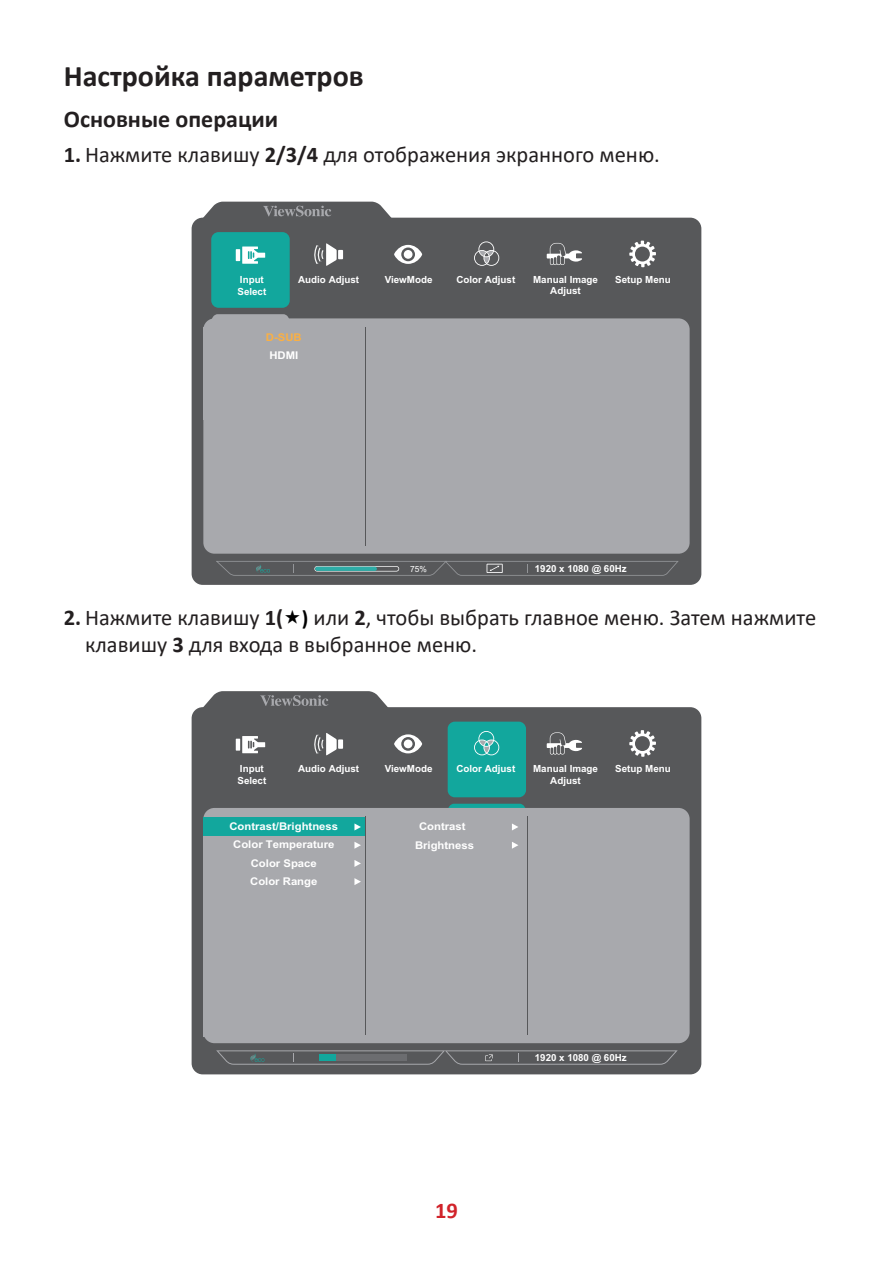
<style>
.page{position:relative;width:893px;height:1263px;background:#fff}
.page>*{position:absolute;margin:0;border:0;box-sizing:border-box;transform-origin:0 0}
.t1{font:700 30px "Calibri";color:#231f20}
.t2{font:700 24px "Calibri";color:#231f20}
.t3{font:22.5px/27px "Calibri";color:#231f20}
.t4{font:700 22.5px "Calibri";color:#d1232a}
.t5{font:700 10.65px/18.3px "Arial";color:#fff;text-align:center;scale:1.06 1}
.t6{font:700 10.65px "Arial";color:#fbb043;scale:1.06 1}
.t7{font:700 9.75px/11.7px "Arial";color:#fff}
.t8{font:8.4px "Arial";color:#fff}
.s1{font-weight:700}
.s2{font-weight:700;font-size:21px;color:#000}
</style>
<div class="page">
<div style="left:192px;top:218px;width:509px;height:367px;background:#57585a;border-radius:11px"></div>
<svg style="left:212px;top:314px;width:77px;height:4px"></svg>
<div style="left:203px;top:318px;width:487px;height:236px;background:#a8a9ad;border-radius:11px"></div>
<div style="left:211px;top:232px;width:79px;height:76px;background:#12a79d;border-radius:7px"></div>
<hr style="left:365px;top:327px;width:1px;height:219px;background:#57585a">
<svg style="left:216px;top:561px;width:463px;height:15px"></svg>
<svg style="left:198px;top:202px;width:198px;height:17px"></svg>
<svg style="left:629px;top:241px;width:27px;height:26px"></svg>
<svg style="left:394px;top:245px;width:28px;height:19px"></svg>
<div style="left:404px;top:250px;width:8px;height:9px;background:#fff;border-radius:50%"></div>
<svg style="left:547px;top:243px;width:35px;height:22px"></svg>
<hr style="left:236px;top:249px;width:4px;height:12px;background:#fff">
<svg style="left:242px;top:246px;width:23px;height:18px"></svg>
<div style="left:338px;top:250px;width:5px;height:9px;background:#fff"></div>
<svg style="left:314px;top:243px;width:23px;height:23px"></svg>
<svg style="left:474px;top:241px;width:25px;height:25px"></svg>
<div style="left:192px;top:707px;width:509px;height:367px;background:#57585a;border-radius:11px"></div>
<svg style="left:448px;top:804px;width:77px;height:4px"></svg>
<div style="left:203px;top:808px;width:487px;height:235px;background:#a8a9ad;border-radius:11px"></div>
<div style="left:448px;top:722px;width:78px;height:75px;background:#12a79d;border-radius:7px"></div>
<svg style="left:354px;top:878px;width:7px;height:7px"></svg>
<svg style="left:354px;top:860px;width:7px;height:7px"></svg>
<svg style="left:354px;top:842px;width:7px;height:7px"></svg>
<div style="left:203px;top:818px;width:162px;height:18px;background:#12a79d"></div>
<svg style="left:354px;top:823px;width:7px;height:7px"></svg>
<svg style="left:512px;top:823px;width:6px;height:7px"></svg>
<svg style="left:512px;top:842px;width:6px;height:7px"></svg>
<div style="left:203px;top:1018px;width:162px;height:18px;background:#a8a9ad"></div>
<hr style="left:527px;top:816px;width:1px;height:219px;background:#57585a">
<hr style="left:365px;top:816px;width:1px;height:219px;background:#57585a">
<svg style="left:216px;top:1050px;width:462px;height:15px"></svg>
<svg style="left:198px;top:691px;width:195px;height:18px"></svg>
<svg style="left:629px;top:730px;width:27px;height:27px"></svg>
<svg style="left:474px;top:731px;width:25px;height:24px"></svg>
<svg style="left:394px;top:734px;width:28px;height:19px"></svg>
<div style="left:404px;top:739px;width:8px;height:9px;background:#fff;border-radius:50%"></div>
<svg style="left:547px;top:732px;width:35px;height:23px"></svg>
<hr style="left:236px;top:739px;width:4px;height:12px;background:#fff">
<svg style="left:242px;top:736px;width:23px;height:17px"></svg>
<div style="left:338px;top:739px;width:5px;height:10px;background:#fff"></div>
<svg style="left:314px;top:733px;width:23px;height:22px"></svg>
<h1 class="t1" style="left:64px;top:55px;width:301px">Настройка параметров</h1>
<h2 class="t2" style="left:64px;top:102px;width:216px">Основные операции</h2>
<h3 class="t3" style="left:64px;top:141px;width:598px"><span class="s1">1.</span> Нажмите клавишу <span class="s1">2/3/4</span> для отображения экранного меню.</h3>
<p class="t7" style="left:237px;top:274px;width:30px">Input<br>Select</p>
<p class="t7" style="left:298px;top:274px;width:63px">Audio Adjust</p>
<p class="t6" style="left:266px;top:329px;width:35px">D-SUB</p>
<p class="t5" style="left:269px;top:346px;width:29px">HDMI</p>
<p class="t7" style="left:385px;top:274px;width:49px">ViewMode</p>
<p class="t7" style="left:456px;top:274px;width:60px">Color Adjust</p>
<p class="t7" style="left:533px;top:273px;width:66px">Manual Image</p>
<p class="t7" style="left:615px;top:274px;width:57px">Setup Menu</p>
<p class="t7" style="left:550px;top:285px;width:32px">Adjust</p>
<p class="t8" style="left:410px;top:563px;width:18px">75%</p>
<p class="t7" style="left:535px;top:562px;width:93px">1920 x 1080 @ 60Hz</p>
<h3 class="t3" style="left:85px;top:603px;width:733px;text-indent:-21px"><span class="s1">2.</span> Нажмите клавишу <span class="s1">1(</span> <span class="s2">)</span> или <span class="s1">2</span>, чтобы выбрать главное меню. Затем нажмите клавишу <span class="s1">3</span> для входа в выбранное меню.</h3>
<p class="t7" style="left:237px;top:763px;width:30px">Input<br>Select</p>
<p class="t7" style="left:298px;top:763px;width:63px">Audio Adjust</p>
<p class="t5" style="left:229px;top:817px;width:104px">Contrast/Brightness<br>Color Temperature<br>Color Space<br>Color Range</p>
<p class="t7" style="left:385px;top:763px;width:49px">ViewMode</p>
<p class="t7" style="left:456px;top:763px;width:60px">Color Adjust</p>
<p class="t7" style="left:533px;top:763px;width:66px">Manual Image</p>
<p class="t7" style="left:615px;top:763px;width:57px">Setup Menu</p>
<p class="t7" style="left:550px;top:775px;width:32px">Adjust</p>
<p class="t5" style="left:415px;top:817px;width:57px;line-height:19.2px">Contrast<br>Brightness</p>
<h3 class="t4" style="left:435px;top:1194px;width:24px">19</h3>
<p class="t7" style="left:535px;top:1052px;width:93px">1920 x 1080 @ 60Hz</p>
</div>
